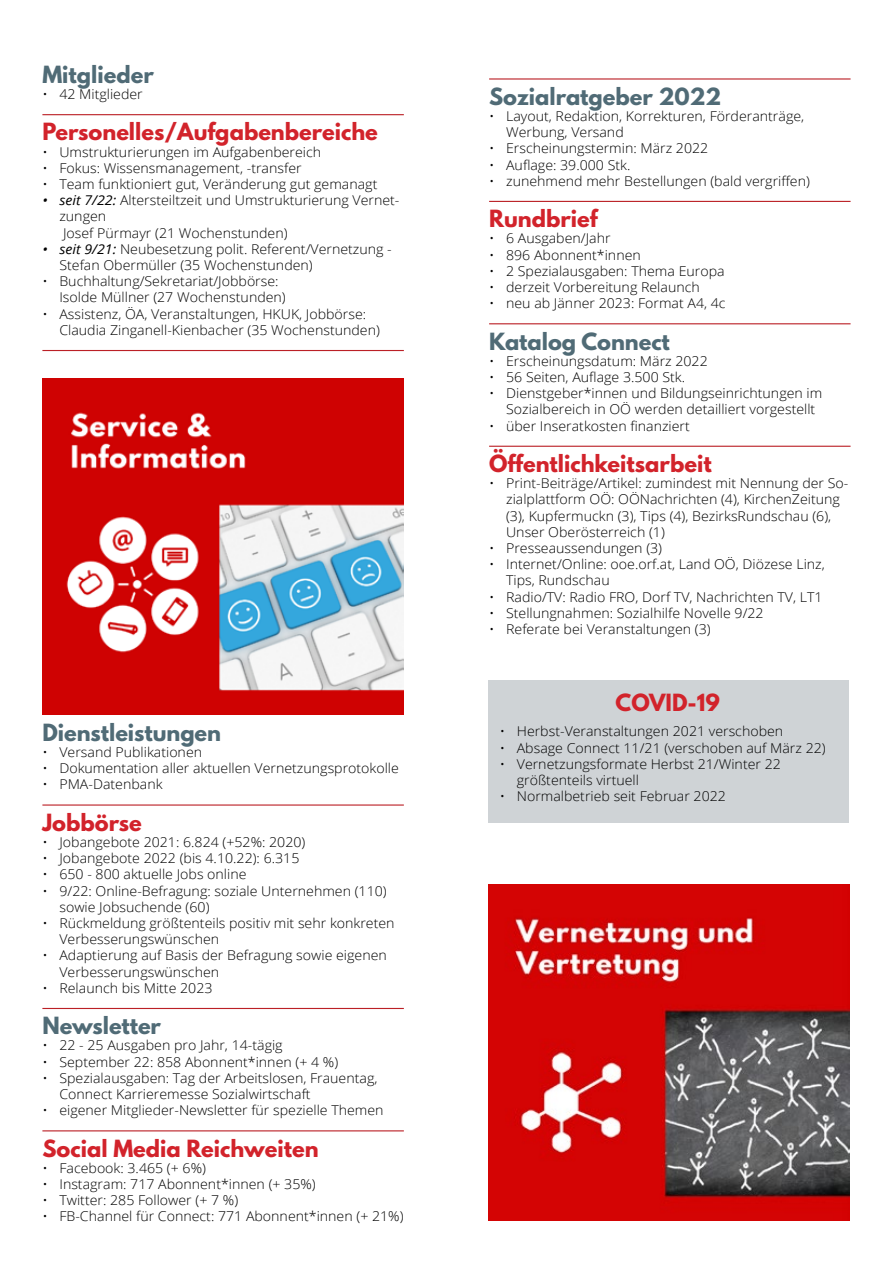
<style>
.page{position:relative;width:893px;height:1263px;background:#fff}
.page>*{position:absolute;margin:0;border:0;box-sizing:border-box;transform-origin:0 0}
.t1{font:700 21px "League Spartan";color:#d2232b}
.t2{font:700 21px "League Spartan";color:#506b76}
.t3{font:300 13.5px/16.2px "Open Sans";color:#000;scale:1.05 1}
.s1{font-weight:400;font-style:italic}
</style>
<div class="page">
<hr style="left:42px;top:804px;width:362px;height:2px;background:#bb2026">
<hr style="left:42px;top:1008px;width:362px;height:1px;background:#bb2026">
<hr style="left:42px;top:1130px;width:362px;height:1px;background:#bb2026">
<hr style="left:489px;top:78px;width:362px;height:2px;background:#bb2026">
<hr style="left:489px;top:201px;width:362px;height:1px;background:#bb2026">
<hr style="left:489px;top:323px;width:362px;height:1px;background:#bb2026">
<hr style="left:489px;top:446px;width:362px;height:1px;background:#bb2026">
<div style="left:488px;top:680px;width:361px;height:143px;background:#cfd3d6"></div>
<img style="left:42px;top:378px;width:362px;height:336px">
<img style="left:488px;top:884px;width:361px;height:336px">
<hr style="left:42px;top:114px;width:362px;height:1px;background:#bb2026">
<hr style="left:42px;top:350px;width:362px;height:1px;background:#bb2026">
<h1 class="t2" style="left:42px;top:58px;width:113px">Mitglieder</h1>
<p class="t3" style="left:42px;top:86px;width:97px">• 42 Mitglieder</p>
<h1 class="t1" style="left:42px;top:116px;width:337px">Personelles/Aufgabenbereiche</h1>
<p class="t3" style="left:42px;top:143px;width:267px">• Umstrukturierungen im Aufgabenbereich</p>
<p class="t3" style="left:42px;top:159px;width:248px">• Fokus: Wissensmanagement, -transfer</p>
<p class="t3" style="left:42px;top:176px;width:321px">• Team funktioniert gut, Veränderung gut gemanagt</p>
<p class="t3" style="left:59px;top:192px;width:325px;text-indent:-17px"><span class="s1">• seit 7/22:</span> Altersteiltzeit und Umstrukturierung Vernet&shy;zungen<br>Josef Pürmayr (21 Wochenstunden)</p>
<p class="t3" style="left:59px;top:240px;width:318px;text-indent:-17px"><span class="s1">• seit 9/21:</span> Neubesetzung polit. Referent/Vernetzung -<br>Stefan Obermüller (35 Wochenstunden)</p>
<p class="t3" style="left:59px;top:273px;width:217px;text-indent:-17px">• Buchhaltung/Sekretariat/Jobbörse:<br>Isolde Müllner (27 Wochenstunden)</p>
<p class="t3" style="left:59px;top:305px;width:307px;text-indent:-17px">• Assistenz, ÖA, Veranstaltungen, HKUK, Jobbörse:<br>Claudia Zinganell-Kienbacher (35 Wochenstunden)</p>
<h1 class="t2" style="left:42px;top:716px;width:180px">Dienstleistungen</h1>
<p class="t3" style="left:42px;top:744px;width:154px">• Versand Publikationen</p>
<p class="t3" style="left:42px;top:760px;width:341px">• Dokumentation aller aktuellen Vernetzungsprotokolle</p>
<p class="t3" style="left:42px;top:776px;width:116px">• PMA-Datenbank</p>
<h1 class="t1" style="left:42px;top:806px;width:101px">Jobbörse</h1>
<p class="t3" style="left:42px;top:834px;width:252px">• Jobangebote 2021: 6.824 (+52%: 2020)</p>
<p class="t3" style="left:42px;top:850px;width:246px">• Jobangebote 2022 (bis 4.10.22): 6.315</p>
<p class="t3" style="left:42px;top:866px;width:196px">• 650 - 800 aktuelle Jobs online</p>
<p class="t3" style="left:59px;top:882px;width:313px;text-indent:-17px">• 9/22: Online-Befragung: soziale Unternehmen (110) sowie Jobsuchende (60)</p>
<p class="t3" style="left:59px;top:915px;width:321px;text-indent:-17px">• Rückmeldung größtenteils positiv mit sehr konkreten<br>Verbesserungswünschen</p>
<p class="t3" style="left:59px;top:947px;width:313px;text-indent:-17px">• Adaptierung auf Basis der Befragung sowie eigenen<br>Verbesserungswünschen</p>
<p class="t3" style="left:42px;top:979px;width:164px">• Relaunch bis Mitte 2023</p>
<h1 class="t2" style="left:42px;top:1009px;width:120px">Newsletter</h1>
<p class="t3" style="left:42px;top:1037px;width:230px">• 22 - 25 Ausgaben pro Jahr, 14-tägig</p>
<p class="t3" style="left:42px;top:1053px;width:283px">• September 22: 858 Abonnent*innen (+ 4 %)</p>
<p class="t3" style="left:59px;top:1069px;width:304px;text-indent:-17px">• Spezialausgaben: Tag der Arbeitslosen, Frauentag,<br>Connect Karrieremesse Sozialwirtschaft</p>
<p class="t3" style="left:42px;top:1102px;width:326px">• eigener Mitglieder-Newsletter für spezielle Themen</p>
<h1 class="t1" style="left:42px;top:1132px;width:278px">Social Media Reichweiten</h1>
<p class="t3" style="left:42px;top:1159px;width:157px">• Facebook: 3.465 (+ 6%)</p>
<p class="t3" style="left:42px;top:1176px;width:262px">• Instagram: 717 Abonnent*innen (+ 35%)</p>
<p class="t3" style="left:42px;top:1192px;width:188px">• Twitter: 285 Follower (+ 7 %)</p>
<p class="t3" style="left:42px;top:1208px;width:345px">• FB-Channel für Connect: 771 Abonnent*innen (+ 21%)</p>
<h1 class="t2" style="left:489px;top:80px;width:234px">Sozialratgeber 2022</h1>
<p class="t3" style="left:506px;top:108px;width:285px;text-indent:-17px">• Layout, Redaktion, Korrekturen, Förderanträge,<br>Werbung, Versand</p>
<p class="t3" style="left:489px;top:140px;width:210px">• Erscheinungstermin: März 2022</p>
<p class="t3" style="left:489px;top:156px;width:136px">• Auflage: 39.000 Stk.</p>
<p class="t3" style="left:489px;top:172px;width:307px">• zunehmend mehr Bestellungen (bald vergriffen)</p>
<h1 class="t1" style="left:489px;top:202px;width:111px">Rundbrief</h1>
<p class="t3" style="left:489px;top:230px;width:117px">• 6 Ausgaben/Jahr</p>
<p class="t3" style="left:489px;top:246px;width:146px">• 896 Abonnent*innen</p>
<p class="t3" style="left:489px;top:262px;width:226px">• 2 Spezialausgaben: Thema Europa</p>
<p class="t3" style="left:489px;top:279px;width:202px">• derzeit Vorbereitung Relaunch</p>
<p class="t3" style="left:489px;top:295px;width:227px">• neu ab Jänner 2023: Format A4, 4c</p>
<h1 class="t2" style="left:489px;top:325px;width:182px">Katalog Connect</h1>
<p class="t3" style="left:489px;top:352px;width:210px">• Erscheinungsdatum: März 2022</p>
<p class="t3" style="left:489px;top:369px;width:188px">• 56 Seiten, Auflage 3.500 Stk.</p>
<p class="t3" style="left:506px;top:385px;width:303px;text-indent:-17px">• Dienstgeber*innen und Bildungseinrichtungen im<br>Sozialbereich in OÖ werden detailliert vorgestellt</p>
<p class="t3" style="left:489px;top:417px;width:193px">• über Inseratkosten finanziert</p>
<h1 class="t1" style="left:489px;top:447px;width:224px">Öffentlichkeitsarbeit</h1>
<p class="t3" style="left:506px;top:475px;width:327px;text-indent:-17px">• Print-Beiträge/Artikel: zumindest mit Nennung der So&shy;zialplattform OÖ: OÖNachrichten (4), KirchenZeitung (3), Kupfermuckn (3), Tips (4), BezirksRundschau (6), Unser Oberösterreich (1)</p>
<p class="t3" style="left:489px;top:540px;width:166px">• Presseaussendungen (3)</p>
<p class="t3" style="left:506px;top:556px;width:305px;text-indent:-17px">• Internet/Online: ooe.orf.at, Land OÖ, Diözese Linz,<br>Tips, Rundschau</p>
<p class="t3" style="left:489px;top:588px;width:319px">• Radio/TV: Radio FRO, Dorf TV, Nachrichten TV, LT1</p>
<p class="t3" style="left:489px;top:604px;width:263px">• Stellungnahmen: Sozialhilfe Novelle 9/22</p>
<p class="t3" style="left:489px;top:621px;width:212px">• Referate bei Veranstaltungen (3)</p>
<h1 class="t1" style="left:616px;top:686px;width:106px">COVID-19</h1>
<p class="t3" style="left:500px;top:723px;width:271px">• Herbst-Veranstaltungen 2021 verschoben</p>
<p class="t3" style="left:500px;top:739px;width:312px">• Absage Connect 11/21 (verschoben auf März 22)</p>
<p class="t3" style="left:517px;top:755px;width:253px;text-indent:-17px">• Vernetzungsformate Herbst 21/Winter 22 größtenteils virtuell</p>
<p class="t3" style="left:500px;top:788px;width:217px">• Normalbetrieb seit Februar 2022</p>
</div>
